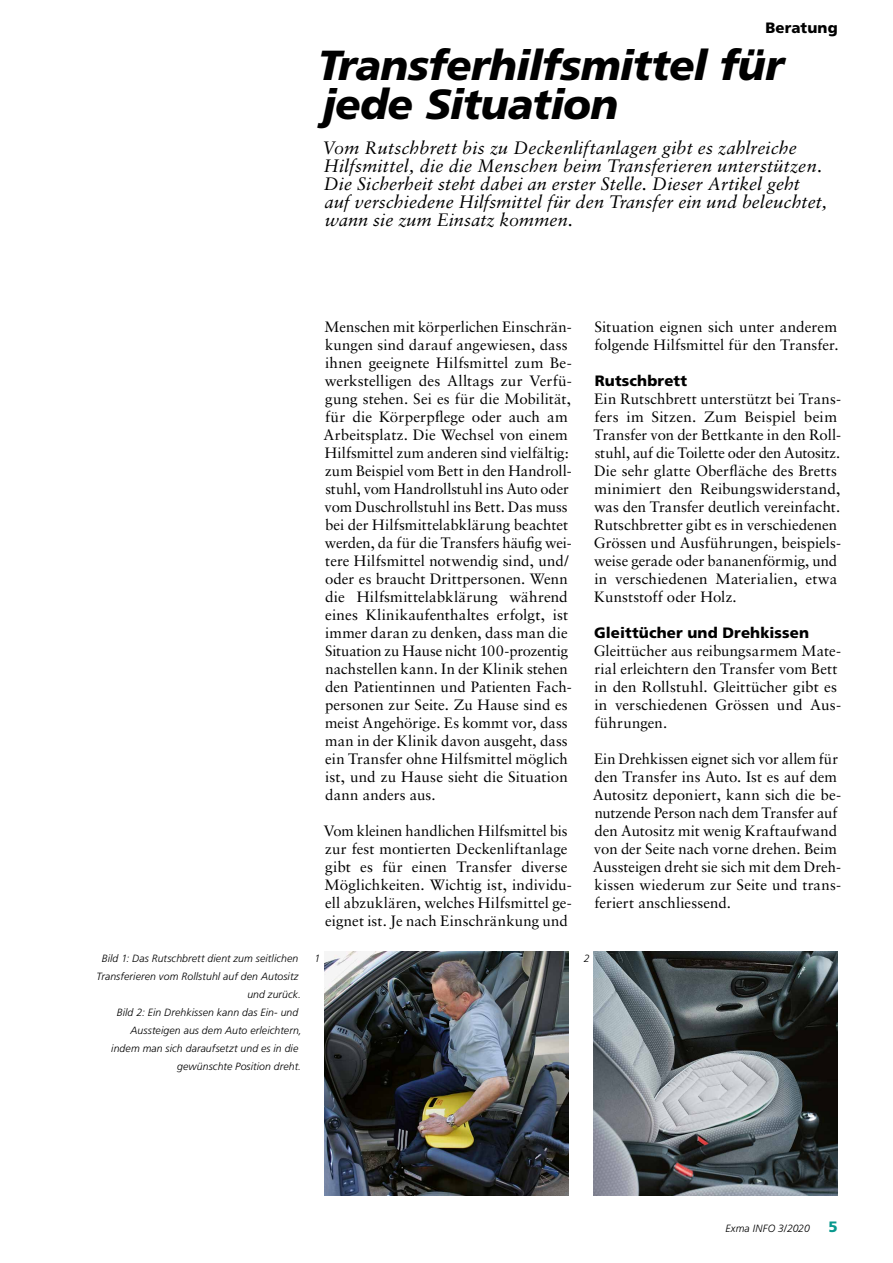
<style>
.page{position:relative;width:893px;height:1263px;background:#fff}
.page>*{position:absolute;margin:0;border:0;box-sizing:border-box;transform-origin:0 0}
.t1{font:italic 900 42px/39px "Frutiger LT Std";letter-spacing:-.02em;color:#000}
.t2{font:italic 18px/18px "Sabon LT Std";letter-spacing:.01em;color:#000}
.t3{font:15px/18px "Sabon LT Std";color:#000}
.t4{font:900 15px "Frutiger LT Std";letter-spacing:.01em;color:#000}
.t5{font:italic 300 10.5px "Frutiger LT Std";letter-spacing:.01em;color:#000}
.s1{font-weight:900;font-style:normal;font-size:15px;color:#08988d}
</style>
<div class="page">
<img style="left:325px;top:951px;width:243px;height:244px">
<img style="left:594px;top:951px;width:244px;height:245px">
<p class="t4" style="left:765px;top:19px;width:74px">Beratung</p>
<h1 class="t1" style="left:318px;top:46px;width:468px">Transferhilfsmittel für jede Situation</h1>
<p class="t2" style="left:322px;top:138px;width:507px">Vom Rutschbrett bis zu Deckenliftanlagen gibt es zahlreiche Hilfsmittel, die die Menschen beim Transferieren unterstützen.<br>Die Sicherheit steht dabei an erster Stelle. Dieser Artikel geht auf verschiedene Hilfsmittel für den Transfer ein und beleuchtet, wann sie zum Einsatz kommen.</p>
<p class="t3" style="left:323px;top:317px;width:250px">Menschen mit körperlichen Einschrän&shy;kungen sind darauf angewiesen, dass ihnen geeignete Hilfsmittel zum Be&shy;werkstelligen des Alltags zur Verfü&shy;gung stehen. Sei es für die Mobilität, für die Körperpflege oder auch am Arbeitsplatz. Die Wechsel von einem Hilfsmittel zum anderen sind vielfältig: zum Beispiel vom Bett in den Handroll&shy;stuhl, vom Handrollstuhl ins Auto oder vom Duschrollstuhl ins Bett. Das muss bei der Hilfsmittelabklärung beachtet werden, da für die Transfers häufig wei&shy;tere Hilfsmittel notwendig sind, und/ oder es braucht Drittpersonen. Wenn die Hilfsmittelabklärung während eines Klinikaufenthaltes erfolgt, ist immer daran zu denken, dass man die Situation zu Hause nicht 100-prozentig nachstellen kann. In der Klinik stehen den Patientinnen und Patienten Fach&shy;personen zur Seite. Zu Hause sind es meist Angehörige. Es kommt vor, dass man in der Klinik davon ausgeht, dass ein Transfer ohne Hilfsmittel möglich ist, und zu Hause sieht die Situation dann anders aus.</p>
<p class="t3" style="left:324px;top:821px;width:250px">Vom kleinen handlichen Hilfsmittel bis zur fest montierten Deckenliftanlage gibt es für einen Transfer diverse Möglichkeiten. Wichtig ist, individu&shy;ell abzuklären, welches Hilfsmittel ge&shy;eignet ist. Je nach Einschränkung und</p>
<p class="t3" style="left:594px;top:317px;width:246px">Situation eignen sich unter anderem folgende Hilfsmittel für den Transfer.</p>
<p class="t4" style="left:595px;top:371px;width:94px">Rutschbrett</p>
<p class="t3" style="left:593px;top:389px;width:249px">Ein Rutschbrett unterstützt bei Trans&shy;fers im Sitzen. Zum Beispiel beim Transfer von der Bettkante in den Roll&shy;stuhl, auf die Toilette oder den Autositz.<br>Die sehr glatte Oberfläche des Bretts minimiert den Reibungswiderstand, was den Transfer deutlich vereinfacht.<br>Rutschbretter gibt es in verschiedenen Grössen und Ausführungen, beispiels&shy;weise gerade oder bananenförmig, und in verschiedenen Materialien, etwa Kunststoff oder Holz.</p>
<p class="t4" style="left:594px;top:623px;width:216px">Gleittücher und Drehkissen</p>
<p class="t3" style="left:594px;top:641px;width:249px">Gleittücher aus reibungsarmem Mate&shy;rial erleichtern den Transfer vom Bett in den Rollstuhl. Gleittücher gibt es in verschiedenen Grössen und Aus&shy;führungen.</p>
<p class="t3" style="left:593px;top:749px;width:250px">Ein Drehkissen eignet sich vor allem für den Transfer ins Auto. Ist es auf dem Autositz deponiert, kann sich die be&shy;nutzende Person nach dem Transfer auf den Autositz mit wenig Kraftaufwand von der Seite nach vorne drehen. Beim Aussteigen dreht sie sich mit dem Dreh&shy;kissen wiederum zur Seite und trans&shy;feriert anschliessend.</p>
<p class="t5" style="left:102px;top:952px;width:198px">Bild 1: Das Rutschbrett dient zum seitlichen</p>
<p class="t5" style="left:314px;top:952px;width:7px">1</p>
<p class="t5" style="left:584px;top:952px;width:7px">2</p>
<p class="t5" style="left:97px;top:970px;width:204px">Transferieren vom Rollstuhl auf den Autositz</p>
<p class="t5" style="left:247px;top:988px;width:55px">und zurück.</p>
<p class="t5" style="left:117px;top:1006px;width:183px">Bild 2: Ein Drehkissen kann das Ein- und</p>
<p class="t5" style="left:130px;top:1024px;width:173px">Aussteigen aus dem Auto erleichtern,</p>
<p class="t5" style="left:111px;top:1042px;width:189px">indem man sich daraufsetzt und es in die</p>
<p class="t5" style="left:177px;top:1060px;width:126px">gewünschte Position dreht.</p>
<p class="t5" style="left:725px;top:1222px;width:114px">Exma INFO 3/2020 <span class="s1">5</span></p>
</div>
